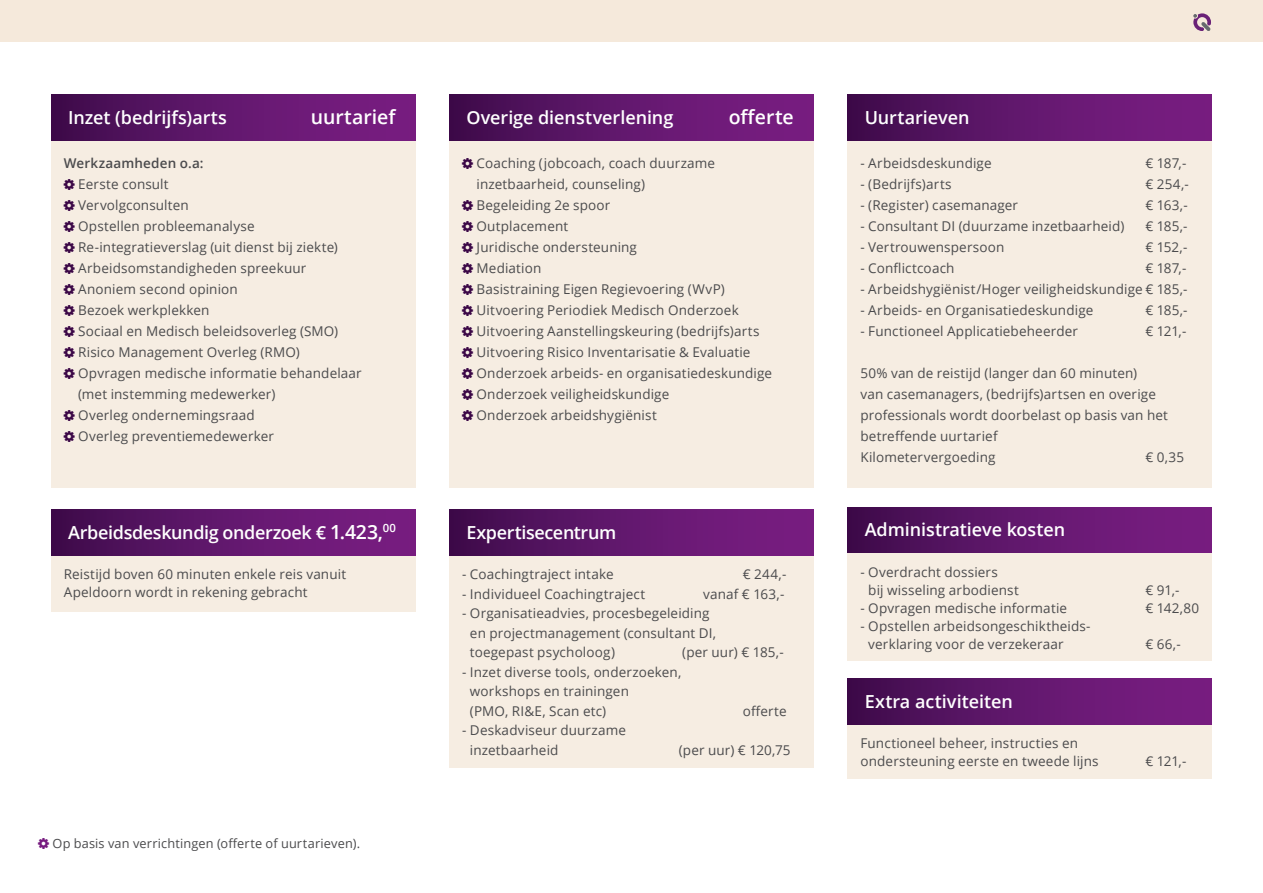
<style>
.page{position:relative;width:1263px;height:893px;background:#fff}
.page>*{position:absolute;margin:0;border:0;box-sizing:border-box;transform-origin:0 0}
.Kopje_dienst{font:600 19.5px "Open Sans";color:#fff}
.Kopje_dienst-2{font:600 18px "Open Sans";letter-spacing:-.005em;color:#fff}
.Body{font:13.5px/21px "Open Sans";letter-spacing:.01em;color:#4b4b4d}
.Body_tabel{font:13.5px/19.5px "Open Sans";letter-spacing:.01em;color:#4b4b4d}
.Body-2{font:600 13.5px "Open Sans";letter-spacing:.01em;color:#4b4b4d}
.Body-3{font:12.75px "Open Sans";letter-spacing:.015em;color:#4b4b4d}
.s1{font-size:19.5px}
</style>
<div class="page">
<div style="left:0;top:0;width:1263px;height:42px;background:#f5e9db"></div>
<svg style="left:1193px;top:13px;width:18px;height:18px"></svg>
<div style="left:848px;top:141px;width:364px;height:347px;background:#f6ede2"></div>
<div style="left:848px;top:94px;width:364px;height:47px;background:linear-gradient(to right,#420e4f,#7e1f87)"></div>
<div style="left:848px;top:507px;width:364px;height:46px;background:linear-gradient(to right,#420e4f,#7e1f87)"></div>
<div style="left:848px;top:678px;width:364px;height:47px;background:linear-gradient(to right,#420e4f,#7e1f87)"></div>
<div style="left:51px;top:135px;width:364px;height:353px;background:#f6ede2"></div>
<div style="left:51px;top:94px;width:364px;height:47px;background:linear-gradient(to right,#420d4f,#7e1f87)"></div>
<div style="left:51px;top:509px;width:364px;height:47px;background:linear-gradient(to right,#420d4f,#7e1f87)"></div>
<div style="left:449px;top:509px;width:365px;height:47px;background:linear-gradient(to right,#420d4f,#7e2087)"></div>
<div style="left:449px;top:141px;width:365px;height:347px;background:#f6ede2"></div>
<div style="left:449px;top:94px;width:365px;height:47px;background:linear-gradient(to right,#420d4f,#7e2087)"></div>
<div style="left:51px;top:556px;width:364px;height:55px;background:#f6ede2"></div>
<div style="left:449px;top:556px;width:365px;height:211px;background:#f6ede2"></div>
<div style="left:848px;top:553px;width:364px;height:108px;background:#f6ede2"></div>
<div style="left:848px;top:725px;width:364px;height:53px;background:#f6ede2"></div>
<p class="Kopje_dienst-2" style="left:68px;top:105px;width:161px">Inzet (bedrijfs)arts</p>
<p class="Kopje_dienst" style="left:311px;top:103px;width:86px">uurtarief</p>
<p class="Body-2" style="left:64px;top:154px;width:141px">Werkzaamheden o.a:</p>
<p class="Body" style="left:78px;top:173px;width:92px">Eerste consult</p>
<p class="Body" style="left:78px;top:194px;width:112px">Vervolgconsulten</p>
<p class="Body" style="left:78px;top:215px;width:178px">Opstellen probleemanalyse</p>
<p class="Body" style="left:78px;top:236px;width:261px">Re-integratieverslag (uit dienst bij ziekte)</p>
<p class="Body" style="left:78px;top:257px;width:230px">Arbeidsomstandigheden spreekuur</p>
<p class="Body" style="left:78px;top:278px;width:161px">Anoniem second opinion</p>
<p class="Body" style="left:78px;top:299px;width:133px">Bezoek werkplekken</p>
<p class="Body" style="left:78px;top:320px;width:262px">Sociaal en Medisch beleidsoverleg (SMO)</p>
<p class="Body" style="left:78px;top:341px;width:223px">Risico Management Overleg (RMO)</p>
<p class="Body" style="left:78px;top:362px;width:285px">Opvragen medische informatie behandelaar (met instemming medewerker)</p>
<p class="Body" style="left:78px;top:404px;width:178px">Overleg ondernemingsraad</p>
<p class="Body" style="left:78px;top:425px;width:197px">Overleg preventiemedewerker</p>
<p class="Kopje_dienst-2" style="left:466px;top:105px;width:208px">Overige dienstverlening</p>
<p class="Kopje_dienst" style="left:729px;top:103px;width:67px">offerte</p>
<p class="Body" style="left:476px;top:152px;width:240px">Coaching (jobcoach, coach duurzame inzetbaarheid, counseling)</p>
<p class="Body" style="left:476px;top:194px;width:135px">Begeleiding 2e spoor</p>
<p class="Body" style="left:476px;top:215px;width:93px">Outplacement</p>
<p class="Body" style="left:476px;top:236px;width:162px">Juridische ondersteuning</p>
<p class="Body" style="left:476px;top:257px;width:66px">Mediation</p>
<p class="Body" style="left:476px;top:278px;width:250px">Basistraining Eigen Regievoering (WvP)</p>
<p class="Body" style="left:476px;top:299px;width:264px">Uitvoering Periodiek Medisch Onderzoek</p>
<p class="Body" style="left:476px;top:320px;width:285px">Uitvoering Aanstellingskeuring (bedrijfs)arts</p>
<p class="Body" style="left:476px;top:341px;width:275px">Uitvoering Risico Inventarisatie &amp; Evaluatie</p>
<p class="Body" style="left:476px;top:362px;width:297px">Onderzoek arbeids- en organisatiedeskundige</p>
<p class="Body" style="left:476px;top:383px;width:194px">Onderzoek veiligheidskundige</p>
<p class="Body" style="left:476px;top:404px;width:182px">Onderzoek arbeidshygiënist</p>
<p class="Kopje_dienst-2" style="left:68px;top:520px;width:329px">Arbeidsdeskundig onderzoek € <span class="s1">1.423,</span><sup>00</sup></p>
<p class="Kopje_dienst-2" style="left:466px;top:520px;width:151px">Expertisecentrum</p>
<p class="Body_tabel" style="left:64px;top:565px;width:284px;line-height:18px">Reistijd boven 60 minuten enkele reis vanuit<br>Apeldoorn wordt in rekening gebracht</p>
<p class="Body_tabel" style="left:462px;top:564px;width:153px">- Coachingtraject intake</p>
<p class="Body_tabel" style="left:743px;top:564px;width:45px">€ 244,-</p>
<p class="Body_tabel" style="left:462px;top:583px;width:185px">- Individueel Coachingtraject</p>
<p class="Body_tabel" style="left:703px;top:583px;width:83px">vanaf € 163,-</p>
<p class="Body_tabel" style="left:470px;top:603px;width:248px;text-indent:-8px">- Organisatieadvies, procesbegeleiding en projectmanagement (consultant DI, toegepast psycholoog)</p>
<p class="Body_tabel" style="left:682px;top:642px;width:103px">(per uur) € 185,-</p>
<p class="Body_tabel" style="left:470px;top:661px;width:213px;text-indent:-8px">- Inzet diverse tools, onderzoeken, workshops en trainingen<br>(PMO, RI&amp;E, Scan etc)</p>
<p class="Body_tabel" style="left:743px;top:700px;width:45px">offerte</p>
<p class="Body-3" style="left:53px;top:835px;width:309px">Op basis van verrichtingen (offerte of uurtarieven).</p>
<p class="Body_tabel" style="left:470px;top:720px;width:158px;text-indent:-8px">- Deskadviseur duurzame inzetbaarheid</p>
<p class="Body_tabel" style="left:679px;top:739px;width:113px">(per uur) € 120,75</p>
<p class="Kopje_dienst-2" style="left:865px;top:105px;width:106px">Uurtarieven</p>
<p class="Body" style="left:860px;top:152px;width:133px">- Arbeidsdeskundige</p>
<p class="Body" style="left:1145px;top:152px;width:43px">€ 187,-</p>
<p class="Body" style="left:860px;top:173px;width:93px">- (Bedrijfs)arts</p>
<p class="Body" style="left:1145px;top:173px;width:45px">€ 254,-</p>
<p class="Body" style="left:860px;top:194px;width:159px">- (Register) casemanager</p>
<p class="Body" style="left:1145px;top:194px;width:44px">€ 163,-</p>
<p class="Body" style="left:860px;top:215px;width:266px">- Consultant DI (duurzame inzetbaarheid)</p>
<p class="Body" style="left:1145px;top:215px;width:44px">€ 185,-</p>
<p class="Body" style="left:860px;top:236px;width:146px">- Vertrouwenspersoon</p>
<p class="Body" style="left:1145px;top:236px;width:44px">€ 152,-</p>
<p class="Body" style="left:860px;top:257px;width:96px">- Conflictcoach</p>
<p class="Body" style="left:1145px;top:257px;width:43px">€ 187,-</p>
<p class="Body" style="left:860px;top:278px;width:329px">- Arbeidshygiënist/Hoger veiligheidskundige € 185,-</p>
<p class="Body" style="left:860px;top:299px;width:234px">- Arbeids- en Organisatiedeskundige</p>
<p class="Body" style="left:1145px;top:299px;width:44px">€ 185,-</p>
<p class="Body" style="left:860px;top:320px;width:219px">- Functioneel Applicatiebeheerder</p>
<p class="Body" style="left:1145px;top:320px;width:43px">€ 121,-</p>
<p class="Body" style="left:860px;top:362px;width:309px">50% van de reistijd (langer dan 60 minuten)<br>van casemanagers, (bedrijfs)artsen en overige professionals wordt doorbelast op basis van het betreffende uurtarief</p>
<p class="Body" style="left:860px;top:446px;width:137px">Kilometervergoeding</p>
<p class="Body" style="left:1145px;top:446px;width:40px">€ 0,35</p>
<p class="Kopje_dienst-2" style="left:865px;top:517px;width:202px">Administratieve kosten</p>
<p class="Body_tabel" style="left:868px;top:562px;width:152px;line-height:18px;text-indent:-8px">- Overdracht dossiers<br>bij wisseling arbodienst</p>
<p class="Body_tabel" style="left:1145px;top:579px;width:36px">€ 91,-</p>
<p class="Body_tabel" style="left:860px;top:597px;width:208px">- Opvragen medische informatie</p>
<p class="Body_tabel" style="left:1145px;top:597px;width:55px">€ 142,80</p>
<p class="Body_tabel" style="left:868px;top:616px;width:224px;line-height:18px;text-indent:-8px">- Opstellen arbeidsongeschiktheids&shy;verklaring voor de verzekeraar</p>
<p class="Body_tabel" style="left:1145px;top:633px;width:37px">€ 66,-</p>
<p class="Kopje_dienst-2" style="left:865px;top:689px;width:150px">Extra activiteiten</p>
<p class="Body_tabel" style="left:860px;top:733px;width:240px;line-height:18px">Functioneel beheer, instructies en ondersteuning eerste en tweede lijns</p>
<p class="Body_tabel" style="left:1145px;top:751px;width:43px">€ 121,-</p>
</div>
